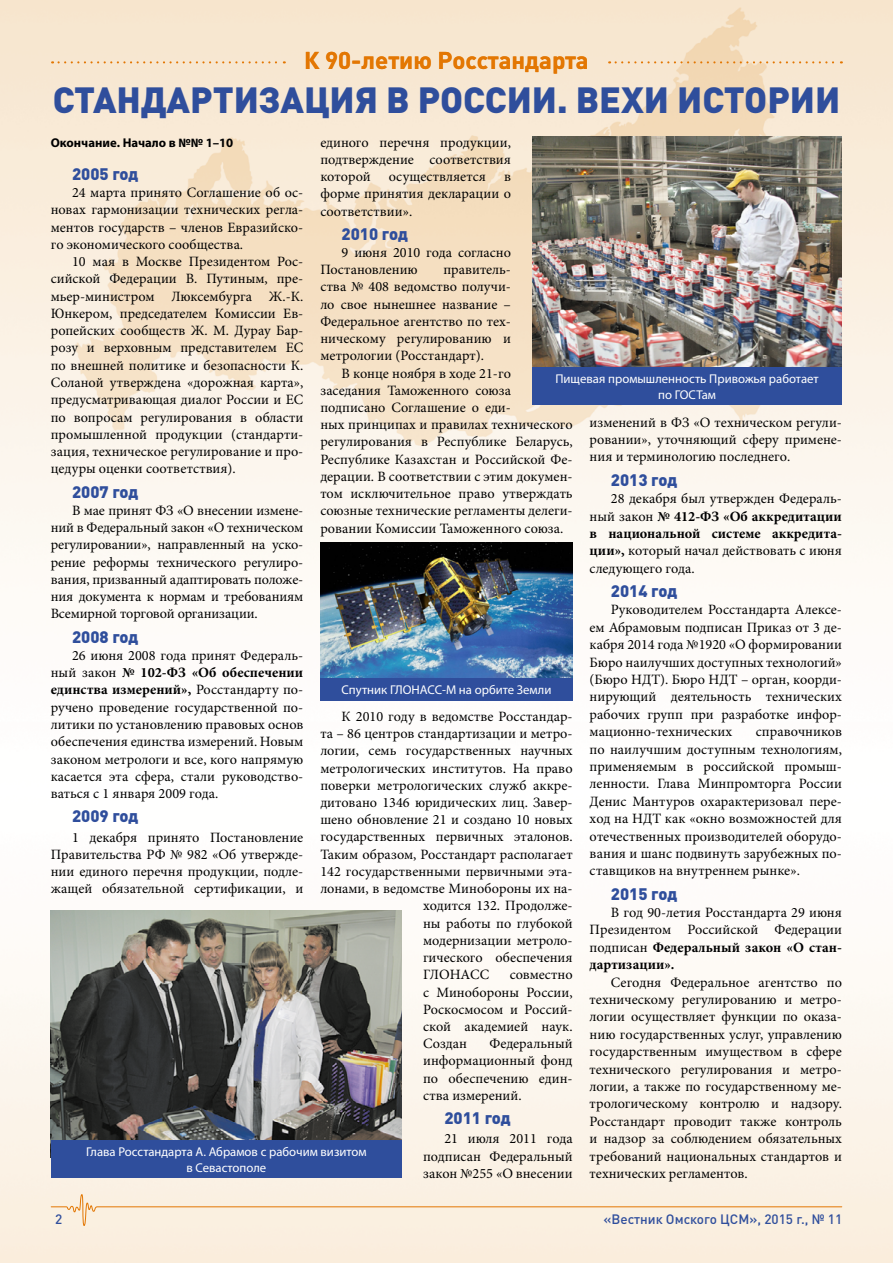
<style>
.page{position:relative;width:893px;height:1263px;background:#fff}
.page>*{position:absolute;margin:0;border:0;box-sizing:border-box;transform-origin:0 0}
.t1{font:900 36px "DIN Pro";color:#2f4e9c}
.t2{font:700 24px "DIN Pro";color:#e37703}
.t3{font:900 16.5px "DIN Pro";color:#2f4e9c}
.t4{font:14.25px/17.2px "Minion Pro";color:#000;text-align:justify}
.t5{font:500 13.5px "DIN Pro";color:#2f4e9c}
.t6{font:12.75px/15.3px "Myriad Pro";color:#fff;text-align:center}
.t7{font:700 12.75px "Myriad Pro";color:#000}
.s1{font-weight:700}
</style>
<div class="page">
<img style="left:0;top:0;width:893px;height:1263px">
<svg style="left:59px;top:61px;width:226px;height:2px"></svg>
<svg style="left:616px;top:61px;width:226px;height:2px"></svg>
<img style="left:532px;top:136px;width:310px;height:231px">
<img style="left:320px;top:542px;width:253px;height:136px">
<img style="left:51px;top:910px;width:351px;height:230px">
<div style="left:532px;top:367px;width:310px;height:38px;background:#2f4e9c"></div>
<div style="left:320px;top:678px;width:253px;height:23px;background:#2f4e9c"></div>
<div style="left:51px;top:1140px;width:351px;height:38px;background:#2f4e9c"></div>
<div style="left:50px;top:1194px;width:793px;height:32px;background:#faf0e0"></div>
<h2 class="t2" style="left:304px;top:44px;width:286px">К 90-летию Росстандарта</h2>
<h1 class="t1" style="left:53px;top:76px;width:789px">СТАНДАРТИЗАЦИЯ В РОССИИ. ВЕХИ ИСТОРИИ</h1>
<p class="t7" style="left:51px;top:134px;width:184px">Окончание. Начало в №№ 1–10</p>
<p class="t3" style="left:72px;top:163px;width:68px">2005 год</p>
<p class="t4" style="left:51px;top:184px;width:254px;text-indent:21px">24 марта принято Соглашение об ос&shy;новах гармонизации технических регла&shy;ментов государств – членов Евразийско&shy;го экономического сообщества.</p>
<p class="t4" style="left:51px;top:253px;width:254px;text-indent:21px">10 мая в Москве Президентом Рос&shy;сийской Федерации В. Путиным, пре&shy;мьер-министром Люксембурга Ж.-К.<br>Юнкером, председателем Комиссии Ев&shy;ропейских сообществ Ж. М. Дурау Бар&shy;розу и верховным представителем ЕС по внешней политике и безопасности К.<br>Соланой утверждена «дорожная карта», предусматривающая диалог России и ЕС по вопросам регулирования в области промышленной продукции (стандарти&shy;зация, техническое регулирование и про&shy;цедуры оценки соответствия).</p>
<p class="t3" style="left:72px;top:480px;width:68px">2007 год</p>
<p class="t4" style="left:51px;top:502px;width:254px;text-indent:21px">В мае принят ФЗ «О внесении измене&shy;ний в Федеральный закон «О техническом регулировании», направленный на уско&shy;рение реформы технического регулиро&shy;вания, призванный адаптировать положе&shy;ния документа к нормам и требованиям Всемирной торговой организации.</p>
<p class="t3" style="left:72px;top:625px;width:68px">2008 год</p>
<p class="t4" style="left:51px;top:647px;width:254px;text-indent:21px">26 июня 2008 года принят Федераль&shy;ный закон <span class="s1">№ 102-ФЗ «Об обеспечении единства измерений»,</span> Росстандарту по&shy;ручено проведение государственной по&shy;литики по установлению правовых основ обеспечения единства измерений. Новым законом метрологи и все, кого напрямую касается эта сфера, стали руководство&shy;ваться с 1 января 2009 года.</p>
<p class="t3" style="left:72px;top:805px;width:68px">2009 год</p>
<p class="t4" style="left:51px;top:828px;width:254px;text-indent:21px">1 декабря принято Постановление Правительства РФ № 982 «Об утвержде&shy;нии единого перечня продукции, подле&shy;жащей обязательной сертификации, и</p>
<p class="t4" style="left:320px;top:133px;width:192px">единого перечня продукции, подтверждение соответствия которой</p>
<p class="t4" style="left:389px;top:168px;width:99px">осуществляется</p>
<p class="t4" style="left:320px;top:168px;width:192px;text-indent:184px">в форме принятия декларации о соответствии».</p>
<p class="t3" style="left:342px;top:222px;width:68px">2010 год</p>
<p class="t4" style="left:320px;top:244px;width:192px;text-indent:21px">9 июня 2010 года согласно<br>Постановлению</p>
<p class="t4" style="left:320px;top:261px;width:192px;text-indent:123px">правитель&shy;ства № 408 ведомство получи&shy;ло свое нынешнее название – Федеральное агентство по тех&shy;ническому регулированию и метрологии (Росстандарт).</p>
<p class="t4" style="left:320px;top:364px;width:254px;text-align:left;text-indent:21px">В конце ноября в ходе 21-го заседания Таможенного союза подписано Соглашение о еди-<br>ных принципах и правилах технического регулирования в Республике Беларусь, Республике Казахстан и Российской Фе&shy;дерации. В соответствии с этим докумен&shy;том исключительное право утверждать союзные технические регламенты делеги&shy;ровании Комиссии Таможенного союза.</p>
<p class="t6" style="left:555px;top:371px;width:265px">Пищевая промышленность Привожья работает по ГОСТам</p>
<p class="t4" style="left:590px;top:413px;width:254px">изменений в ФЗ «О техническом регули&shy;ровании», уточняющий сферу примене&shy;ния и терминологию последнего.</p>
<p class="t3" style="left:611px;top:469px;width:68px">2013 год</p>
<p class="t4" style="left:590px;top:490px;width:254px;text-indent:21px">28 декабря был утвержден Федераль&shy;ный закон <span class="s1">№ 412-ФЗ «Об аккредитации в национальной системе аккредита&shy;ции»,</span> который начал действовать с июня следующего года.</p>
<p class="t3" style="left:611px;top:580px;width:68px">2014 год</p>
<p class="t4" style="left:590px;top:601px;width:254px;text-indent:21px">Руководителем Росстандарта Алексе&shy;ем Абрамовым подписан Приказ от 3 де&shy;кабря 2014 года №1920 «О формировании Бюро наилучших доступных технологий» (Бюро НДТ). Бюро НДТ – орган, коорди&shy;нирующий деятельность технических рабочих групп при разработке инфор&shy;мационно-технических</p>
<p class="t6" style="left:342px;top:682px;width:211px">Спутник ГЛОНАСС-М на орбите Земли</p>
<p class="t4" style="left:342px;top:708px;width:233px">К 2010 году в ведомстве Росстандар-</p>
<p class="t4" style="left:320px;top:725px;width:254px">та – 86 центров стандартизации и метро-</p>
<p class="t4" style="left:320px;top:742px;width:254px">логии, семь государственных научных</p>
<p class="t4" style="left:320px;top:759px;width:254px">метрологических институтов. На право</p>
<p class="t4" style="left:320px;top:777px;width:254px">поверки метрологических служб аккре-</p>
<p class="t4" style="left:320px;top:794px;width:254px">дитовано 1346 юридических лиц. Завер-</p>
<p class="t4" style="left:320px;top:811px;width:254px">шено обновление 21 и создано 10 новых</p>
<p class="t4" style="left:320px;top:828px;width:254px">государственных первичных эталонов.</p>
<p class="t4" style="left:320px;top:846px;width:254px">Таким образом, Росстандарт располагает</p>
<p class="t4" style="left:320px;top:863px;width:254px">142 государственными первичными эта-</p>
<p class="t4" style="left:320px;top:880px;width:254px">лонами, в ведомстве Минобороны их на-</p>
<p class="t4" style="left:423px;top:897px;width:151px">ходится 132. Продолже-</p>
<p class="t4" style="left:423px;top:914px;width:151px">ны работы по глубокой</p>
<p class="t4" style="left:423px;top:932px;width:151px">модернизации метроло-</p>
<p class="t4" style="left:423px;top:949px;width:151px">гического обеспечения</p>
<p class="t4" style="left:423px;top:966px;width:68px">ГЛОНАСС</p>
<p class="t4" style="left:590px;top:723px;width:254px;text-indent:166px">справочников по наилучшим доступным технологиям, применяемым в российской промыш&shy;ленности. Глава Минпромторга России Денис Мантуров охарактеризовал пере&shy;ход на НДТ как «окно возможностей для отечественных производителей оборудо&shy;вания и шанс подвинуть зарубежных по&shy;ставщиков на внутреннем рынке».</p>
<p class="t3" style="left:611px;top:882px;width:68px">2015 год</p>
<p class="t4" style="left:590px;top:904px;width:254px;text-indent:21px">В год 90-летия Росстандарта 29 июня Президентом Российской Федерации подписан <span class="s1">Федеральный закон «О стан&shy;дартизации».</span></p>
<p class="t4" style="left:590px;top:973px;width:254px;text-indent:21px">Сегодня Федеральное агентство по техническому регулированию и метро&shy;логии осуществляет функции по оказа&shy;нию государственных услуг, управлению государственным имуществом в сфере технического регулирования и метро&shy;логии, а также по государственному ме&shy;трологическому контролю и надзору.<br>Росстандарт проводит также контроль и надзор за соблюдением обязательных требований национальных стандартов и технических регламентов.</p>
<p class="t4" style="left:423px;top:966px;width:151px;text-indent:87px">совместно с Минобороны России, Роскосмосом и Россий&shy;ской академией наук.<br>Создан</p>
<p class="t4" style="left:423px;top:1035px;width:151px;text-indent:66px">Федеральный информационный фонд по обеспечению един&shy;ства измерений.</p>
<p class="t3" style="left:444px;top:1107px;width:68px">2011 год</p>
<p class="t4" style="left:423px;top:1130px;width:151px;text-indent:21px">21 июля 2011 года подписан Федеральный закон №255 «О внесении</p>
<p class="t6" style="left:86px;top:1144px;width:282px">Глава Росстандарта А. Абрамов с рабочим визитом в Севастополе</p>
<p class="t5" style="left:55px;top:1209px;width:9px">2</p>
<p class="t5" style="left:604px;top:1209px;width:240px">«Вестник Омского ЦСМ», 2015 г., № 11</p>
</div>
